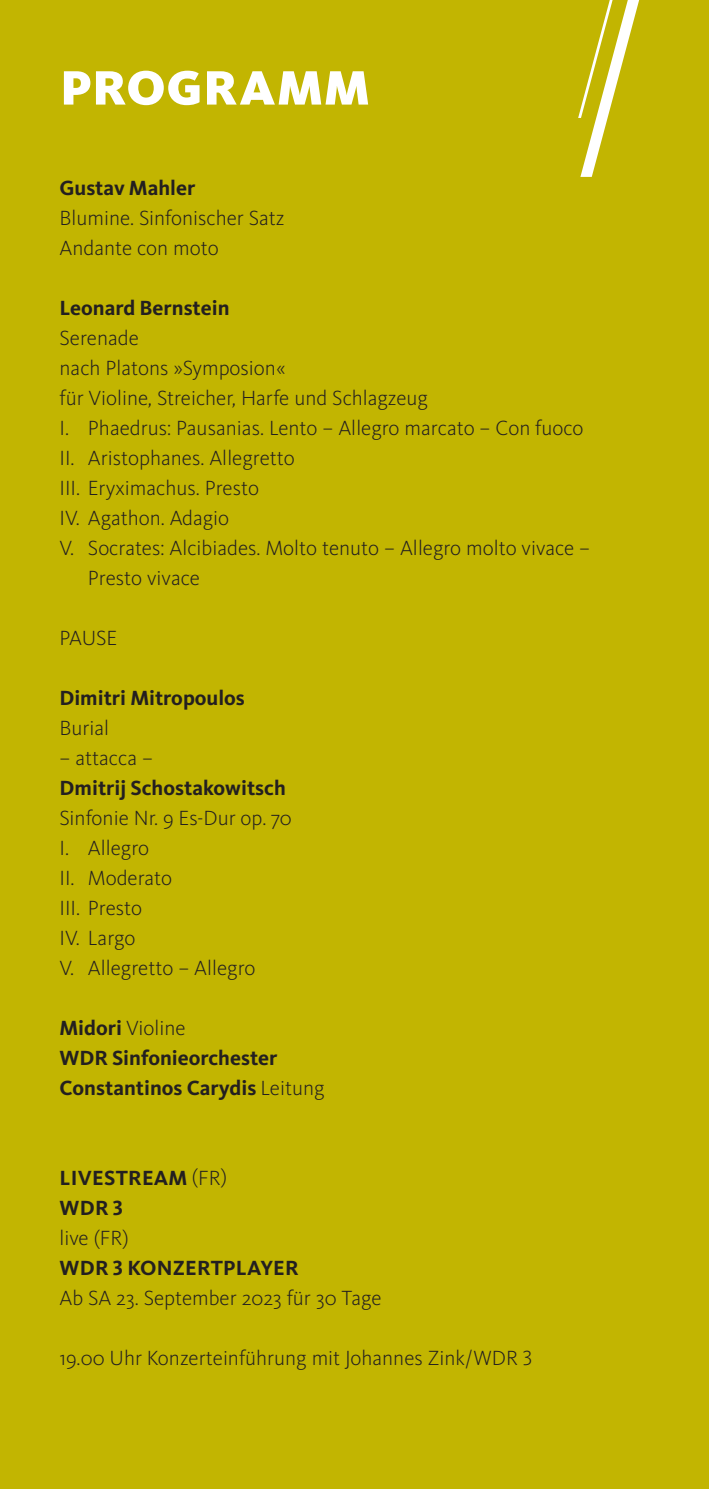
<style>
.page{position:relative;width:709px;height:1489px;background:#fff}
.page>*{position:absolute;margin:0;border:0;box-sizing:border-box;transform-origin:0 0}
.t1{font:900 50px "WDR Sans";letter-spacing:.025em;color:#fff}
.t2{font:300 21.25px/30px "WDR Sans";color:#231f20}
.t3{font:700 21.25px/30px "WDR Sans";color:#231f20}
.s1{font-weight:300}
</style>
<div class="page">
<div style="left:0;top:0;width:709px;height:1488px;background:#c2b501"></div>
<svg style="left:578px;top:0;width:61px;height:177px"></svg>
<h1 class="t1" style="left:60px;top:58px;width:311px">PROGRAMM</h1>
<p class="t3" style="left:60px;top:172px;width:137px">Gustav Mahler</p>
<p class="t2" style="left:60px;top:202px;width:226px">Blumine. Sinfonischer Satz<br>Andante con moto</p>
<p class="t3" style="left:60px;top:292px;width:171px">Leonard Bernstein</p>
<p class="t2" style="left:60px;top:322px;width:81px">Serenade</p>
<p class="t2" style="left:60px;top:352px;width:227px">nach Platons »Symposion«</p>
<p class="t2" style="left:60px;top:382px;width:370px">für Violine, Streicher, Harfe und Schlagzeug</p>
<p class="t2" style="left:60px;top:412px;width:525px">I. Phaedrus: Pausanias. Lento – Allegro marcato – Con fuoco</p>
<p class="t2" style="left:60px;top:442px;width:237px">II. Aristophanes. Allegretto</p>
<p class="t2" style="left:60px;top:472px;width:201px">III. Eryximachus. Presto</p>
<p class="t2" style="left:60px;top:502px;width:171px">IV. Agathon. Adagio</p>
<p class="t2" style="left:60px;top:532px;width:532px">V. Socrates: Alcibiades. Molto tenuto – Allegro molto vivace –</p>
<p class="t2" style="left:88px;top:562px;width:114px">Presto vivace</p>
<p class="t2" style="left:60px;top:622px;width:59px">PAUSE</p>
<p class="t3" style="left:60px;top:682px;width:187px">Dimitri Mitropoulos</p>
<p class="t2" style="left:60px;top:712px;width:51px">Burial</p>
<p class="t2" style="left:60px;top:742px;width:95px">– attacca –</p>
<p class="t3" style="left:60px;top:772px;width:228px">Dmitrij Schostakowitsch</p>
<p class="t2" style="left:60px;top:802px;width:234px">Sinfonie Nr. 9 Es-Dur op. 70<br>I. Allegro<br>II. Moderato<br>III. Presto<br>IV. Largo<br>V. Allegretto – Allegro</p>
<p class="t3" style="left:60px;top:1012px;width:266px">Midori <span class="s1">Violine<br></span>WDR Sinfonieorchester<br>Constantinos Carydis <span class="s1">Leitung</span></p>
<p class="t3" style="left:60px;top:1162px;width:169px">LIVESTREAM <span class="s1">(FR)<br></span>WDR 3</p>
<p class="t2" style="left:60px;top:1223px;width:71px">live (FR)</p>
<p class="t3" style="left:60px;top:1253px;width:240px">WDR 3 KONZERTPLAYER</p>
<p class="t2" style="left:60px;top:1283px;width:323px">Ab SA 23. September 2023 für 30 Tage</p>
<p class="t2" style="left:60px;top:1343px;width:474px">19.00 Uhr Konzerteinführung mit Johannes Zink/WDR 3</p>
</div>
